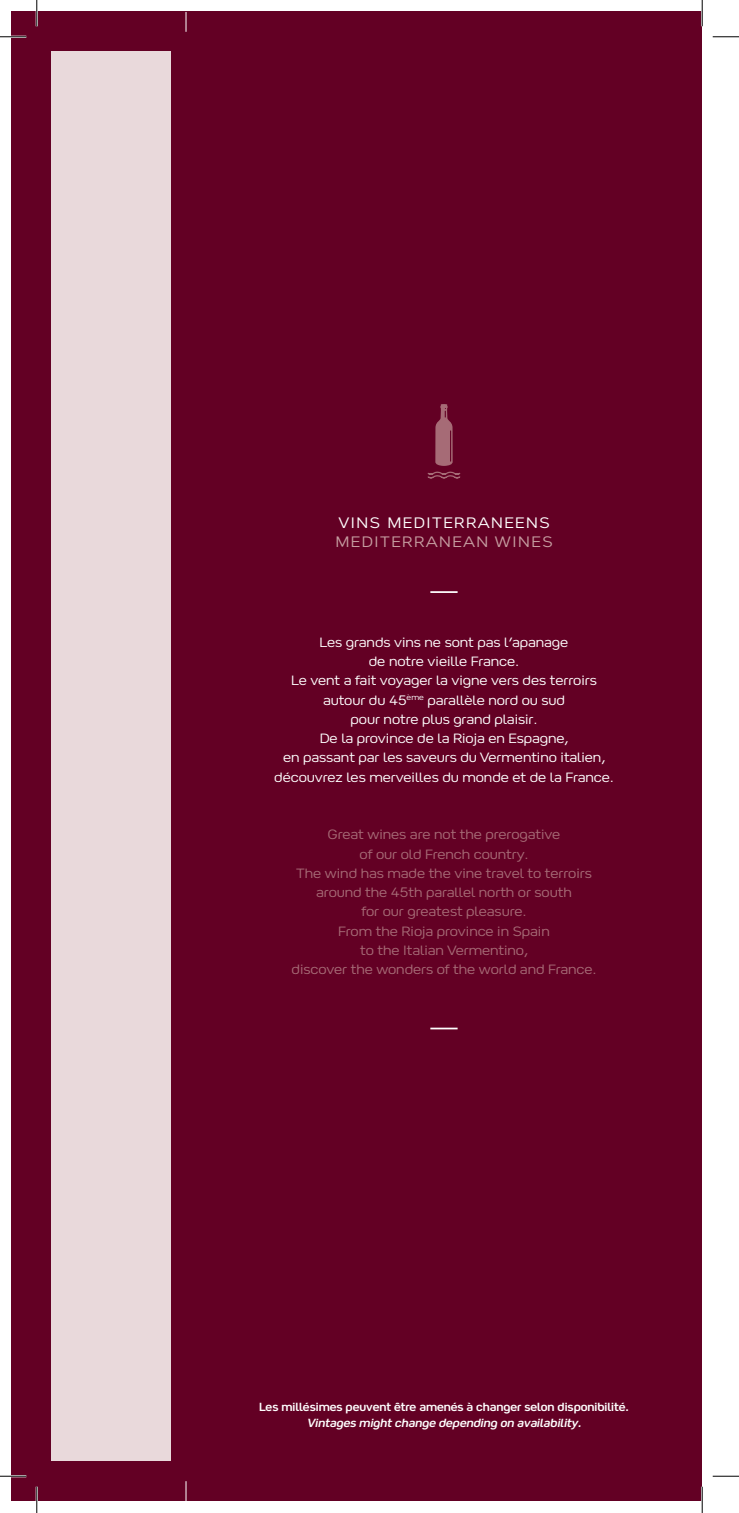
<style>
.page{position:relative;width:739px;height:1513px;background:#fff}
.page>*{position:absolute;margin:0;border:0;box-sizing:border-box;transform-origin:0 0}
.t1{font:300 15.75px "Happiness V";letter-spacing:.1em;color:#fff}
.t2{font:300 15.75px "Happiness V";letter-spacing:.1em;color:#c69ea1}
.t3{font:300 14px/19.2px "Happiness V";color:#fff;text-align:center}
.t4{font:300 14px/19.2px "Happiness V";color:#a66b76;text-align:center}
.t5{font:12.25px "Happiness V TTF";color:#fff;scale:.95 1}
.t6{font:italic 12.25px "Happiness V TTF";color:#fff;scale:.95 1}
</style>
<div class="page">
<div style="left:12px;top:12px;width:689px;height:1488px;background:#630024"></div>
<div style="left:52px;top:52px;width:119px;height:1408px;background:#e9d9db"></div>
<svg style="left:186px;top:12px;width:1px;height:20px"></svg>
<svg style="left:186px;top:1481px;width:1px;height:19px"></svg>
<hr style="left:430px;top:591px;width:27px;height:2px;background:#fff">
<hr style="left:430px;top:1027px;width:27px;height:2px;background:#fff">
<svg style="left:427px;top:404px;width:34px;height:75px"></svg>
<hr style="left:0;top:36px;width:26px;height:2px;background:#fff">
<hr style="left:0;top:1474px;width:26px;height:2px;background:#fff">
<hr style="left:36px;top:0;width:2px;height:26px;background:#fff">
<hr style="left:36px;top:1486px;width:2px;height:26px;background:#fff">
<hr style="left:700px;top:0;width:3px;height:26px;background:#fff">
<hr style="left:700px;top:1486px;width:3px;height:26px;background:#fff">
<svg style="left:0;top:36px;width:26px;height:1px"></svg>
<svg style="left:712px;top:36px;width:26px;height:1px"></svg>
<svg style="left:0;top:1475px;width:26px;height:1px"></svg>
<svg style="left:712px;top:1475px;width:26px;height:1px"></svg>
<svg style="left:36px;top:0;width:1px;height:26px"></svg>
<svg style="left:36px;top:1486px;width:1px;height:26px"></svg>
<svg style="left:701px;top:0;width:1px;height:26px"></svg>
<svg style="left:701px;top:1486px;width:1px;height:26px"></svg>
<p class="t1" style="left:338px;top:513px;width:213px">VINS MEDITERRANEENS</p>
<p class="t2" style="left:335px;top:532px;width:219px">MEDITERRANEAN WINES</p>
<p class="t3" style="left:274px;top:632px;width:341px">Les grands vins ne sont pas l’apanage<br>de notre vieille France.<br>Le vent a fait voyager la vigne vers des terroirs autour du 45<sup>ème</sup> parallèle nord ou sud<br>pour notre plus grand plaisir.<br>De la province de la Rioja en Espagne,<br>en passant par les saveurs du Vermentino italien, découvrez les merveilles du monde et de la France.</p>
<p class="t4" style="left:291px;top:824px;width:306px">Great wines are not the prerogative<br>of our old French country.<br>The wind has made the vine travel to terroirs around the 45th parallel north or south<br>for our greatest pleasure.<br>From the Rioja province in Spain<br>to the Italian Vermentino,<br>discover the wonders of the world and France.</p>
<p class="t5" style="left:259px;top:1398px;width:390px">Les millésimes peuvent être amenés à changer selon disponibilité.</p>
<p class="t6" style="left:306px;top:1414px;width:293px">Vintages mightchange depending on availability.</p>
</div>
